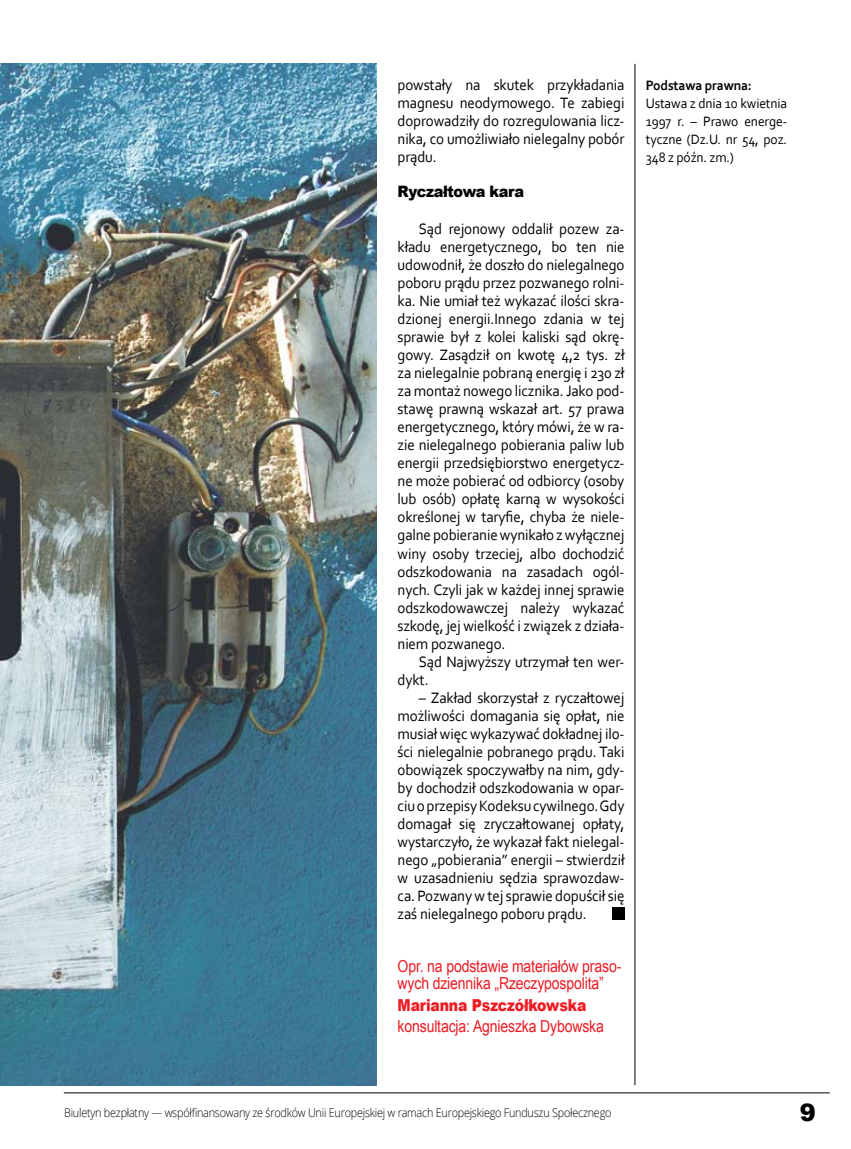
<style>
.page{position:relative;width:851px;height:1149px;background:#fff}
.page>*{position:absolute;margin:0;border:0;box-sizing:border-box;transform-origin:0 0}
.t1{font:900 24px "Arial";color:#000}
.t2{font:16.5px/17.2px "Arial";letter-spacing:-.01em;color:#ed1c24;scale:.85 1}
.t3{font:900 16.5px "Arial";letter-spacing:-.01em;color:#ed1c24;scale:.85 1}
.t4{font:15.75px/18px "Corbel";letter-spacing:-.01em;color:#000;text-align:justify;scale:.95 1}
.t5{font:900 15.75px "Arial";letter-spacing:-.025em;color:#000;scale:.92 1}
.t6{font:14.25px/18px "Corbel";letter-spacing:-.01em;color:#000;text-align:justify;scale:.95 1}
.t7{font:700 14.25px "Corbel";letter-spacing:-.01em;color:#000;scale:.95 1}
.t8{font:300 12px "Open Sans";letter-spacing:-.02em;color:#000;scale:.9 1}
</style>
<div class="page">
<hr style="left:64px;top:1092px;width:765px;height:1px;background:#000">
<hr style="left:634px;top:64px;width:1px;height:1020px;background:#000">
<img style="left:0;top:64px;width:376px;height:1020px">
<div style="left:611px;top:907px;width:13px;height:12px;background:#000"></div>
<p class="t4" style="left:397px;top:75px;width:240px">powstały na skutek przykładania magnesu neodymowego. Te zabiegi doprowadziły do rozregulowania licz&shy;nika, co umożliwiało nielegalny pobór prądu.</p>
<p class="t5" style="left:397px;top:180px;width:139px">Ryczałtowa kara</p>
<p class="t4" style="left:397px;top:219px;width:240px;text-indent:21px">Sąd rejonowy oddalił pozew za&shy;kładu energetycznego, bo ten nie udowodnił, że doszło do nielegalnego poboru prądu przez pozwanego rolni&shy;ka. Nie umiał też wykazać ilości skra&shy;dzionej energii.Innego zdania w tej sprawie był z kolei kaliski sąd okrę&shy;gowy. Zasądził on kwotę 4,2 tys. zł za nielegalnie pobraną energię i 230 zł za montaż nowego licznika. Jako pod&shy;stawę prawną wskazał art. 57 prawa energetycznego, który mówi, że w ra&shy;zie nielegalnego pobierania paliw lub energii przedsiębiorstwo energetycz&shy;ne może pobierać od odbiorcy (osoby lub osób) opłatę karną w wysokości określonej w taryfie, chyba że niele&shy;galne pobieranie wynikało z wyłącznej winy osoby trzeciej, albo dochodzić odszkodowania na zasadach ogól&shy;nych. Czyli jak w każdej innej sprawie odszkodowawczej należy wykazać szkodę, jej wielkość i związek z działa&shy;niem pozwanego.</p>
<p class="t4" style="left:397px;top:651px;width:240px;text-indent:21px">Sąd Najwyższy utrzymał ten wer&shy;dykt.</p>
<p class="t4" style="left:397px;top:687px;width:240px;text-indent:21px">– Zakład skorzystał z ryczałtowej możliwości domagania się opłat, nie musiał więc wykazywać dokładnej ilo&shy;ści nielegalnie pobranego prądu. Taki obowiązek spoczywałby na nim, gdy&shy;by dochodził odszkodowania w opar&shy;ciu o przepisy Kodeksu cywilnego. Gdy domagał się zryczałtowanej opłaty, wystarczyło, że wykazał fakt nielegal&shy;nego „pobierania” energii – stwierdził w uzasadnieniu sędzia sprawozdaw&shy;ca. Pozwany w tej sprawie dopuścił się zaś nielegalnego poboru prądu.</p>
<p class="t2" style="left:397px;top:957px;width:265px">Opr. na podstawie materiałów praso&shy;wych dziennika „Rzeczypospolita”</p>
<p class="t3" style="left:397px;top:992px;width:223px">Marianna Pszczółkowska</p>
<p class="t2" style="left:397px;top:1017px;width:244px">konsultacja: Agnieszka Dybowska</p>
<p class="t7" style="left:645px;top:76px;width:113px">Podstawa prawna:</p>
<p class="t6" style="left:645px;top:94px;width:150px">Ustawa z dnia 10 kwietnia 1997 r. – Prawo energe&shy;tyczne (Dz.U. nr 54, poz.<br>348 z późn. zm.)</p>
<p class="t8" style="left:64px;top:1104px;width:609px">Biuletyn bezpłatny — współfinansowany ze środków Unii Europejskiej w ramach Europejskiego Funduszu Społecznego</p>
<h1 class="t1" style="left:799px;top:1094px;width:18px">9</h1>
</div>
